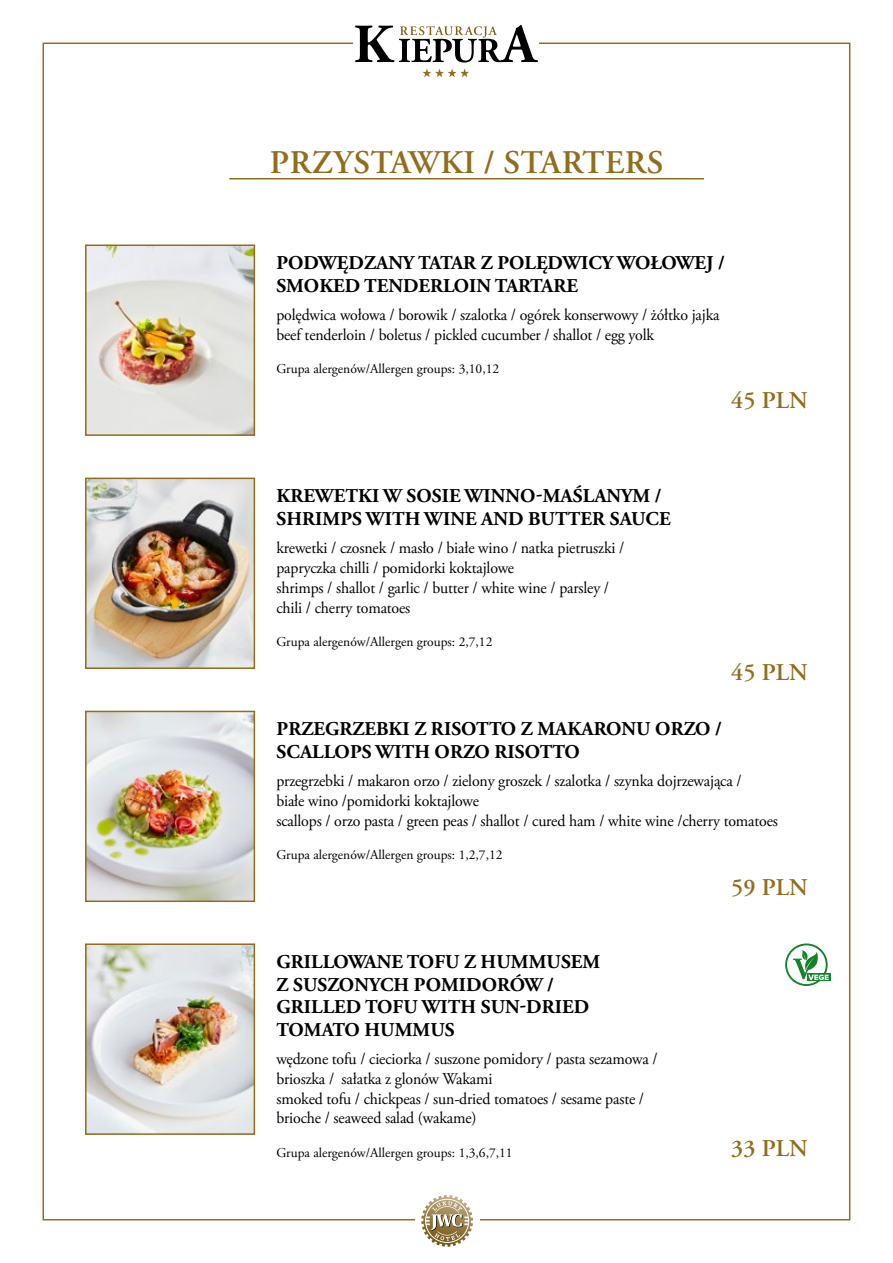
<style>
.page{position:relative;width:893px;height:1263px;background:#fff}
.page>*{position:absolute;margin:0;border:0;box-sizing:border-box;transform-origin:0 0}
.t1{font:600 33px "Adobe Garamond Pro";letter-spacing:.015em;color:#926d1b}
.t2{font:600 24px "Adobe Garamond Pro";color:#926d1b}
.t3{font:700 19.5px/22.5px "Adobe Garamond Pro";letter-spacing:.005em;color:#000}
.t4{font:16.5px/19.8px "Adobe Garamond Pro";letter-spacing:-.01em;color:#000;scale:.96 1}
.t5{font:13.5px "Adobe Garamond Pro";color:#000}
</style>
<div class="page">
<svg style="left:355px;top:25px;width:183px;height:38px"></svg>
<svg style="left:422px;top:69px;width:47px;height:8px"></svg>
<svg style="left:421px;top:1195px;width:52px;height:52px"></svg>
<hr style="left:229px;top:178px;width:475px;height:1px;background:#926d1b">
<img style="left:88px;top:247px;width:164px;height:186px">
<div style="left:85px;top:244px;width:170px;height:192px;border:2px solid #926d1b"></div>
<img style="left:88px;top:481px;width:164px;height:185px">
<div style="left:85px;top:478px;width:170px;height:191px;border:2px solid #926d1b"></div>
<img style="left:88px;top:714px;width:164px;height:185px">
<div style="left:85px;top:711px;width:170px;height:191px;border:2px solid #926d1b"></div>
<img style="left:88px;top:946px;width:164px;height:186px">
<div style="left:85px;top:943px;width:170px;height:192px;border:2px solid #926d1b"></div>
<div style="left:785px;top:943px;width:43px;height:43px;border:2px solid #14832c;border-radius:50%"></div>
<div style="left:807px;top:973px;width:24px;height:8px;background:#14832c"></div>
<svg style="left:793px;top:950px;width:36px;height:30px"></svg>
<h1 class="t1" style="left:270px;top:143px;width:395px">PRZYSTAWKI / STARTERS</h1>
<p class="t3" style="left:276px;top:252px;width:450px">PODWĘDZANY TATAR Z POLĘDWICY WOŁOWEJ /<br>SMOKED TENDERLOIN TARTARE</p>
<p class="t4" style="left:276px;top:306px;width:463px">polędwica wołowa / borowik / szalotka / ogórek konserwowy / żółtko jajka beef tenderloin / boletus / pickled cucumber / shallot / egg yolk</p>
<p class="t5" style="left:276px;top:361px;width:224px">Grupa alergenów/Allergen groups: 3,10,12</p>
<p class="t3" style="left:277px;top:485px;width:396px">KREWETKI W SOSIE WINNO-MAŚLANYM /<br>SHRIMPS WITH WINE AND BUTTER SAUCE</p>
<p class="t4" style="left:276px;top:539px;width:364px">krewetki / czosnek / masło / białe wino / natka pietruszki / papryczka chilli / pomidorki koktajlowe<br>shrimps / shallot / garlic / butter / white wine / parsley / chili / cherry tomatoes</p>
<p class="t5" style="left:276px;top:633px;width:218px">Grupa alergenów/Allergen groups: 2,7,12</p>
<h2 class="t2" style="left:731px;top:387px;width:78px">45 PLN</h2>
<h2 class="t2" style="left:731px;top:658px;width:78px">45 PLN</h2>
<p class="t3" style="left:277px;top:718px;width:447px">PRZEGRZEBKI Z RISOTTO Z MAKARONU ORZO /<br>SCALLOPS WITH ORZO RISOTTO</p>
<p class="t4" style="left:276px;top:772px;width:524px">przegrzebki / makaron orzo / zielony groszek / szalotka / szynka dojrzewająca /<br>białe wino /pomidorki koktajlowe<br>scallops / orzo pasta / green peas / shallot / cured ham / white wine /cherry tomatoes</p>
<p class="t5" style="left:276px;top:847px;width:228px">Grupa alergenów/Allergen groups: 1,2,7,12</p>
<h2 class="t2" style="left:731px;top:873px;width:78px">59 PLN</h2>
<p class="t3" style="left:277px;top:951px;width:325px">GRILLOWANE TOFU Z HUMMUSEM<br>Z SUSZONYCH POMIDORÓW /<br>GRILLED TOFU WITH SUN-DRIED<br>TOMATO HUMMUS</p>
<p class="t4" style="left:276px;top:1049px;width:399px">wędzone tofu / cieciorka / suszone pomidory / pasta sezamowa / brioszka / sałatka z glonów Wakami<br>smoked tofu / chickpeas / sun-dried tomatoes / sesame paste / brioche / seaweed salad (wakame)</p>
<p class="t5" style="left:276px;top:1144px;width:238px">Grupa alergenów/Allergen groups: 1,3,6,7,11</p>
<h2 class="t2" style="left:731px;top:1135px;width:78px">33 PLN</h2>
</div>
